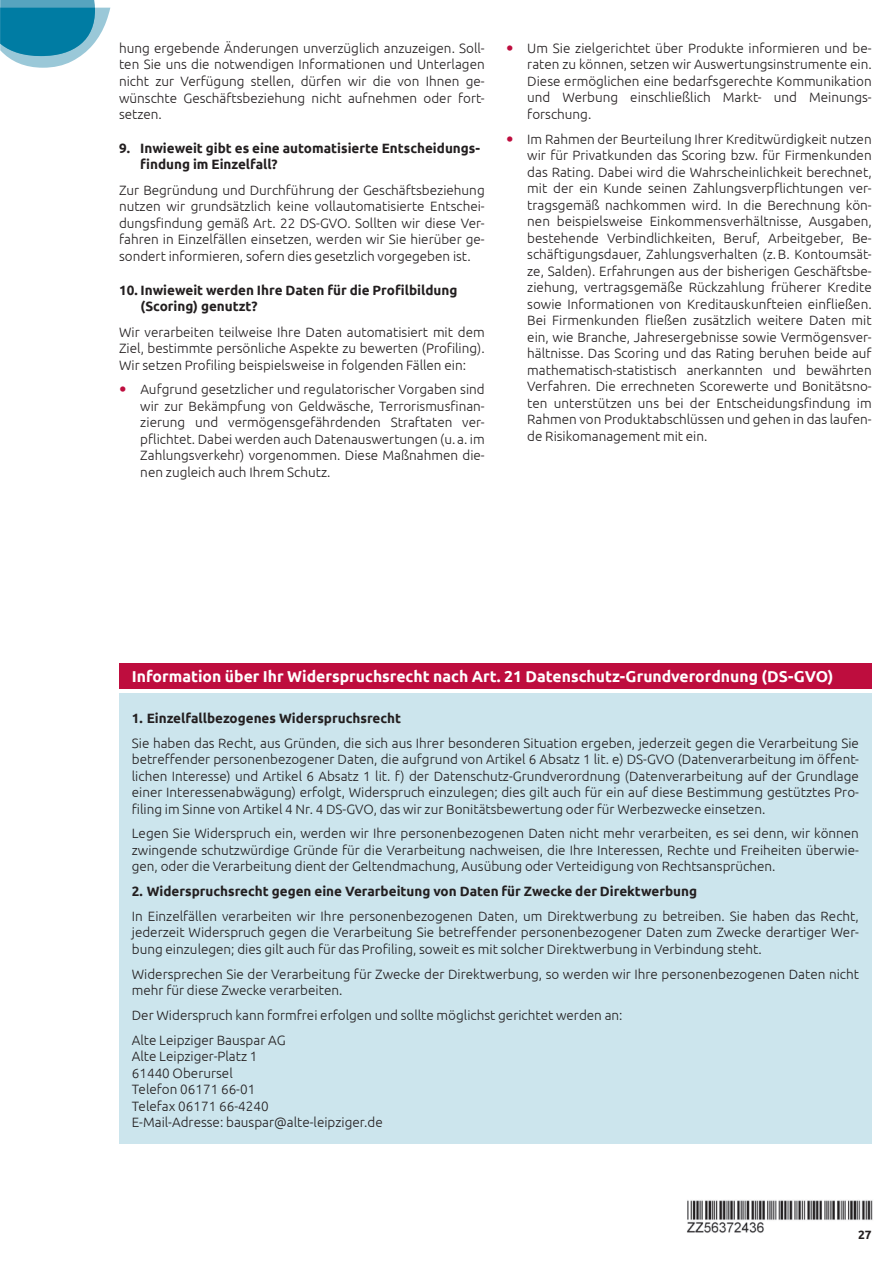
<style>
.page{position:relative;width:893px;height:1263px;background:#fff}
.page>*{position:absolute;margin:0;border:0;box-sizing:border-box;transform-origin:0 0}
.u_Zwischenzeile_12pt{font:700 15.75px "Ubuntu";color:#fff}
.u_Grundtext_9pt{font:300 13.5px/16.5px "Ubuntu";color:#231f20;text-align:justify}
.u_Zwischenzeile_9pt{font:700 13.5px/16.5px "Ubuntu";color:#231f20}
.u_Grundtext_9pt_bold{font:700 13.5px "Ubuntu";color:#231f20}
.u_Tabellentext_7pt{font:700 12px "Ubuntu";color:#231f20}
</style>
<div class="page">
<img style="left:687px;top:1200px;width:186px;height:33px">
<svg style="left:0;top:0;width:110px;height:68px"></svg>
<div style="left:119px;top:693px;width:753px;height:451px;background:#cce5ed"></div>
<div style="left:119px;top:663px;width:753px;height:26px;background:#be0d3e"></div>
<p class="u_Grundtext_9pt" style="left:119px;top:40px;width:367px">hung ergebende Änderungen unverzüglich anzuzeigen. Soll&shy;ten Sie uns die notwendigen Informationen und Unterlagen nicht zur Verfügung stellen, dürfen wir die von Ihnen ge&shy;wünschte Geschäftsbeziehung nicht aufnehmen oder fort&shy;setzen.</p>
<p class="u_Zwischenzeile_9pt" style="left:140px;top:139px;width:341px;text-indent:-21px">9. Inwieweit gibt es eine automatisierte Entscheidungs&shy;findung im Einzelfall?</p>
<p class="u_Grundtext_9pt" style="left:119px;top:181px;width:367px">Zur Begründung und Durchführung der Geschäftsbeziehung nutzen wir grundsätzlich keine vollautomatisierte Entschei&shy;dungsfindung gemäß Art. 22 DS-GVO. Sollten wir diese Ver&shy;fahren in Einzelfällen einsetzen, werden wir Sie hierüber ge&shy;sondert informieren, sofern dies gesetzlich vorgegeben ist.</p>
<p class="u_Zwischenzeile_9pt" style="left:141px;top:281px;width:318px;text-indent:-22px">10. Inwieweit werden Ihre Daten für die Profilbildung (Scoring) genutzt?</p>
<p class="u_Grundtext_9pt" style="left:119px;top:323px;width:367px">Wir verarbeiten teilweise Ihre Daten automatisiert mit dem Ziel, bestimmte persönliche Aspekte zu bewerten (Profiling).<br>Wir setzen Profiling beispielsweise in folgenden Fällen ein:</p>
<p class="u_Grundtext_9pt" style="left:140px;top:381px;width:346px">Aufgrund gesetzlicher und regulatorischer Vorgaben sind wir zur Bekämpfung von Geldwäsche, Terrorismusfinan&shy;zierung und vermögensgefährdenden Straftaten ver&shy;pflichtet. Dabei werden auch Datenauswertungen (u.a. im Zahlungsverkehr) vorgenommen. Diese Maßnahmen die&shy;nen zugleich auch Ihrem Schutz.</p>
<p class="u_Grundtext_9pt" style="left:527px;top:40px;width:346px">Um Sie zielgerichtet über Produkte informieren und be&shy;raten zu können, setzen wir Auswertungsinstrumente ein.<br>Diese ermöglichen eine bedarfsgerechte Kommunikation und Werbung einschließlich Markt- und Meinungs&shy;forschung.</p>
<p class="u_Grundtext_9pt" style="left:527px;top:130px;width:346px">Im Rahmen der Beurteilung Ihrer Kreditwürdigkeit nutzen wir für Privatkunden das Scoring bzw. für Firmenkunden das Rating. Dabei wird die Wahrscheinlichkeit berechnet, mit der ein Kunde seinen Zahlungsverpflichtungen ver&shy;tragsgemäß nachkommen wird. In die Berechnung kön&shy;nen beispielsweise Einkommensverhältnisse, Ausgaben, bestehende Verbindlichkeiten, Beruf, Arbeitgeber, Be&shy;schäftigungsdauer, Zahlungsverhalten (z.B. Kontoumsät&shy;ze, Salden). Erfahrungen aus der bisherigen Geschäftsbe&shy;ziehung, vertragsgemäße Rückzahlung früherer Kredite sowie Informationen von Kreditauskunfteien einfließen.<br>Bei Firmenkunden fließen zusätzlich weitere Daten mit ein, wie Branche, Jahresergebnisse sowie Vermögensver&shy;hältnisse. Das Scoring und das Rating beruhen beide auf mathematisch-statistisch anerkannten und bewährten Verfahren. Die errechneten Scorewerte und Bonitätsno&shy;ten unterstützen uns bei der Entscheidungsfindung im Rahmen von Produktabschlüssen und gehen in das laufen&shy;de Risikomanagement mit ein.</p>
<p class="u_Zwischenzeile_12pt" style="left:132px;top:667px;width:703px">Information über Ihr Widerspruchsrecht nach Art. 21 Datenschutz-Grundverordnung (DS-GVO)</p>
<p class="u_Grundtext_9pt_bold" style="left:132px;top:710px;width:271px">1. Einzelfallbezogenes Widerspruchsrecht</p>
<p class="u_Grundtext_9pt" style="left:132px;top:734px;width:729px">Sie haben das Recht, aus Gründen, die sich aus Ihrer besonderen Situation ergeben, jederzeit gegen die Verarbeitung Sie betreffender personenbezogener Daten, die aufgrund von Artikel 6 Absatz 1 lit. e) DS-GVO (Datenverarbeitung im öffent&shy;lichen Interesse) und Artikel 6 Absatz 1 lit. f) der Datenschutz-Grundverordnung (Datenverarbeitung auf der Grundlage einer Interessenabwägung) erfolgt, Widerspruch einzulegen; dies gilt auch für ein auf diese Bestimmung gestütztes Pro&shy;filing im Sinne von Artikel 4 Nr. 4 DS-GVO, das wir zur Bonitätsbewertung oder für Werbezwecke einsetzen.</p>
<p class="u_Grundtext_9pt" style="left:132px;top:825px;width:729px">Legen Sie Widerspruch ein, werden wir Ihre personenbezogenen Daten nicht mehr verarbeiten, es sei denn, wir können zwingende schutzwürdige Gründe für die Verarbeitung nachweisen, die Ihre Interessen, Rechte und Freiheiten überwie&shy;gen, oder die Verarbeitung dient der Geltendmachung, Ausübung oder Verteidigung von Rechtsansprüchen.</p>
<p class="u_Grundtext_9pt_bold" style="left:132px;top:883px;width:567px">2. Widerspruchsrecht gegen eine Verarbeitung von Daten für Zwecke der Direktwerbung</p>
<p class="u_Grundtext_9pt" style="left:132px;top:907px;width:729px">In Einzelfällen verarbeiten wir Ihre personenbezogenen Daten, um Direktwerbung zu betreiben. Sie haben das Recht, jederzeit Widerspruch gegen die Verarbeitung Sie betreffender personenbezogener Daten zum Zwecke derartiger Wer&shy;bung einzulegen; dies gilt auch für das Profiling, soweit es mit solcher Direktwerbung in Verbindung steht.</p>
<p class="u_Grundtext_9pt" style="left:132px;top:965px;width:729px">Widersprechen Sie der Verarbeitung für Zwecke der Direktwerbung, so werden wir Ihre personenbezogenen Daten nicht mehr für diese Zwecke verarbeiten.</p>
<p class="u_Grundtext_9pt" style="left:132px;top:1006px;width:492px">Der Widerspruch kann formfrei erfolgen und sollte möglichst gerichtet werden an:</p>
<p class="u_Grundtext_9pt" style="left:132px;top:1031px;width:253px;text-align:left">Alte Leipziger Bauspar AG<br>Alte Leipziger-Platz 1<br>61440 Oberursel<br>Telefon 06171 66-01<br>Telefax 06171 66-4240<br>E-Mail-Adresse: bauspar@alte-leipziger.de</p>
<p class="u_Tabellentext_7pt" style="left:858px;top:1228px;width:15px">27</p>
</div>
